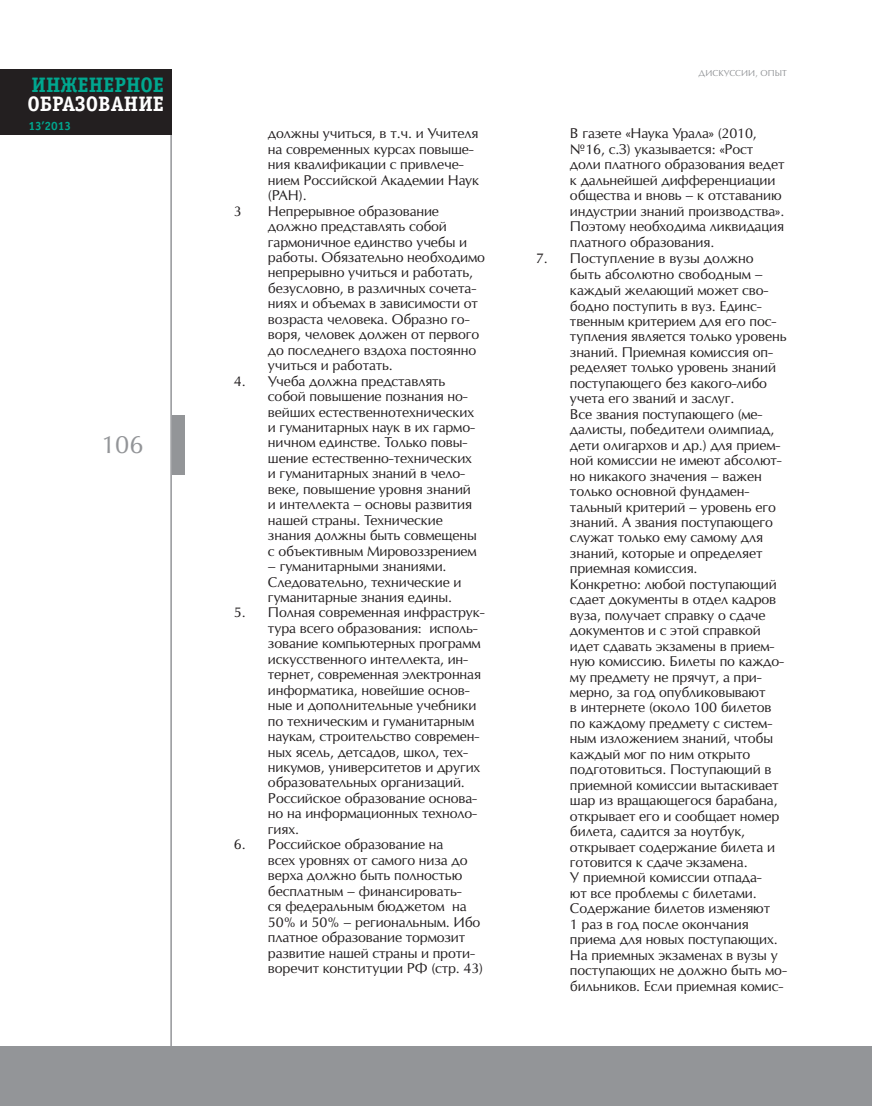
<style>
.page{position:relative;width:872px;height:1106px;background:#fff}
.page>*{position:absolute;margin:0;border:0;box-sizing:border-box;transform-origin:0 0}
.t1{font:24px "Opium New";color:#939598}
.t2{font:700 21px "Officina Serif C";color:#fff}
.t3{font:700 21px "Officina Serif C";color:#00a78f}
.main_nn{font:13.5px/15.5px "Opium New";letter-spacing:-.01em;color:#231f20}
.t4{font:700 12px "Officina Sans C";color:#00a78f}
.t5{font:8.25px "Opium New";letter-spacing:.01em;color:#939598}
</style>
<div class="page">
<hr style="left:170px;top:69px;width:2px;height:1037px;background:#939598">
<div style="left:0;top:1046px;width:872px;height:60px;background:#939598"></div>
<div style="left:0;top:69px;width:172px;height:66px;background:#231f20"></div>
<div style="left:172px;top:415px;width:12px;height:60px;background:#939598"></div>
<h2 class="t3" style="left:32px;top:73px;width:134px">ИНЖЕНЕРНОЕ</h2>
<h2 class="t2" style="left:28px;top:91px;width:138px">ОБРАЗОВАНИЕ</h2>
<p class="t4" style="left:28px;top:119px;width:44px">13’2013</p>
<h1 class="t1" style="left:101px;top:429px;width:44px">106</h1>
<p class="main_nn" style="left:268px;top:126px;width:213px">должны учиться, в т.ч. и Учителя на современных курсах повыше&shy;ния квалификации с привлече&shy;нием Российской Академии Н аук (РАН</p>
<p class="main_nn" style="left:299px;top:187px;width:9px">).</p>
<p class="main_nn" style="left:268px;top:203px;width:218px;text-indent:11px">епрерывное образование должно представлять собой гармоничное единство учебы и работы. Обязательно необходимо непрерывно учиться и работать, безусловно, в различных сочета&shy;ниях и объемах в зависимости от возраста человека. Образно го&shy;воря, человек должен от первого до последнего вздоха постоянно учиться и работать.</p>
<p class="main_nn" style="left:268px;top:373px;width:210px;text-indent:-34px">4. Учеба должна представлять собой повышение познания но&shy;вейших естественнотехнических и гуманитарных наук в их гармо&shy;ничном единстве. Только повы&shy;шение естественно-технических и гуманитарных знаний в чело&shy;веке, повышение уровня знаний и интеллекта – основы развития нашей страны. Технические знания должны быть совмещены с объективным Мировоззрением</p>
<p class="main_nn" style="left:268px;top:558px;width:180px">– гуманитарными знаниями.</p>
<p class="main_nn" style="left:234px;top:574px;width:23px">С</p>
<p class="main_nn" style="left:234px;top:203px;width:27px">3 Н</p>
<p class="main_nn" style="left:268px;top:574px;width:195px;text-indent:9px">ледовательно, технические и гуманитарные знания едины.</p>
<p class="main_nn" style="left:268px;top:605px;width:218px;text-indent:-34px">5. Полная современная инфраструк&shy;тура всего образования: исполь&shy;зование компьютерных программ искусственного интеллекта, ин&shy;тернет, современная электронная информатика, новейшие основ&shy;ные и дополнительные учебники по техническим и гуманитарным наукам, строительство современ&shy;ных ясель, детсадов, школ, тех&shy;никумов, университетов и других образовательных организаций.</p>
<p class="main_nn" style="left:234px;top:790px;width:22px">Р</p>
<p class="main_nn" style="left:268px;top:790px;width:211px;text-align:justify;text-indent:8px">оссийское образование основа&shy;но на информационных техноло&shy;гиях.</p>
<p class="main_nn" style="left:268px;top:836px;width:217px;text-indent:-34px">6. Российское образование на<br>всех уровнях от самого низа до верха должно быть полностью бесплатным – финансировать-<br>ся федеральным бюджетом на<br>50% и 50% – региональным. И бо платное образование тормозит развитие нашей страны и проти&shy;воречит конституции РФ (стр. 43)</p>
<p class="t5" style="left:698px;top:68px;width:33px">ДИСКУССИИ</p>
<p class="t5" style="left:755px;top:68px;width:33px">, ОПЫТ</p>
<p class="main_nn" style="left:570px;top:126px;width:216px;text-indent:12px">газете «Н аука Урала» (2010, №16, с.З) указывается: «Рост доли платного образования ведет к дальнейшей дифференциации общества и вновь – к отставанию индустрии знаний производства».<br>Поэтому необходима ликвидация платного образования.</p>
<p class="main_nn" style="left:570px;top:250px;width:218px;text-indent:-34px">7. Поступление в вузы должно быть абсолютно свободным – каждый желающий может сво&shy;бодно поступить в вуз. Единс&shy;твенным критерием для его пос&shy;тупления является только уровень знаний. Приемная комиссия оп&shy;ределяет только уровень знаний поступающего без какого-либо учета его званий и заслуг.</p>
<p class="main_nn" style="left:536px;top:406px;width:22px">В</p>
<p class="main_nn" style="left:536px;top:126px;width:22px">В</p>
<p class="main_nn" style="left:570px;top:406px;width:213px;text-indent:9px">се звания поступающего (ме&shy;далисты, победители олимпиад, дети олигархов и др.) для прием&shy;ной комиссии не имеют абсолют&shy;но никакого значения – важен только основной фундамен&shy;тальный критерий – уровень его знаний. А звания поступающего служат только ему самому для знаний, которые и определяет приемная комиссия.</p>
<p class="main_nn" style="left:570px;top:576px;width:216px">Конкретно: любой поступающий сдает документы в отдел кадров вуза, получает справку о сдаче документов и с этой справкой идет сдавать экзамены в прием&shy;ную комиссию. Б илеты по каждо&shy;му предмету не прячут, а при&shy;мерно, за год опубликовывают<br>в интернете (около 100 билетов по каждому предмету с систем&shy;ным изложением знаний, чтобы каждый мог по ним открыто подготовиться. Поступающий в приемной комиссии вытаскивает шар из вращающегося барабана, открывает его и сообщает номер билета, садится за ноутбук, открывает содержание билета и готовится к сдаче экзамена.</p>
<p class="main_nn" style="left:536px;top:869px;width:23px">У</p>
<p class="main_nn" style="left:570px;top:869px;width:218px;text-indent:13px">приемной комиссии отпада-<br>ют все проблемы с билетами.<br>Содержание билетов изменяют<br>1 раз в год после окончания приема для новых поступающих.<br>Н а приемных экзаменах в вузы у поступающих не должно быть мо&shy;бильников. Если приемная комис-</p>
</div>
